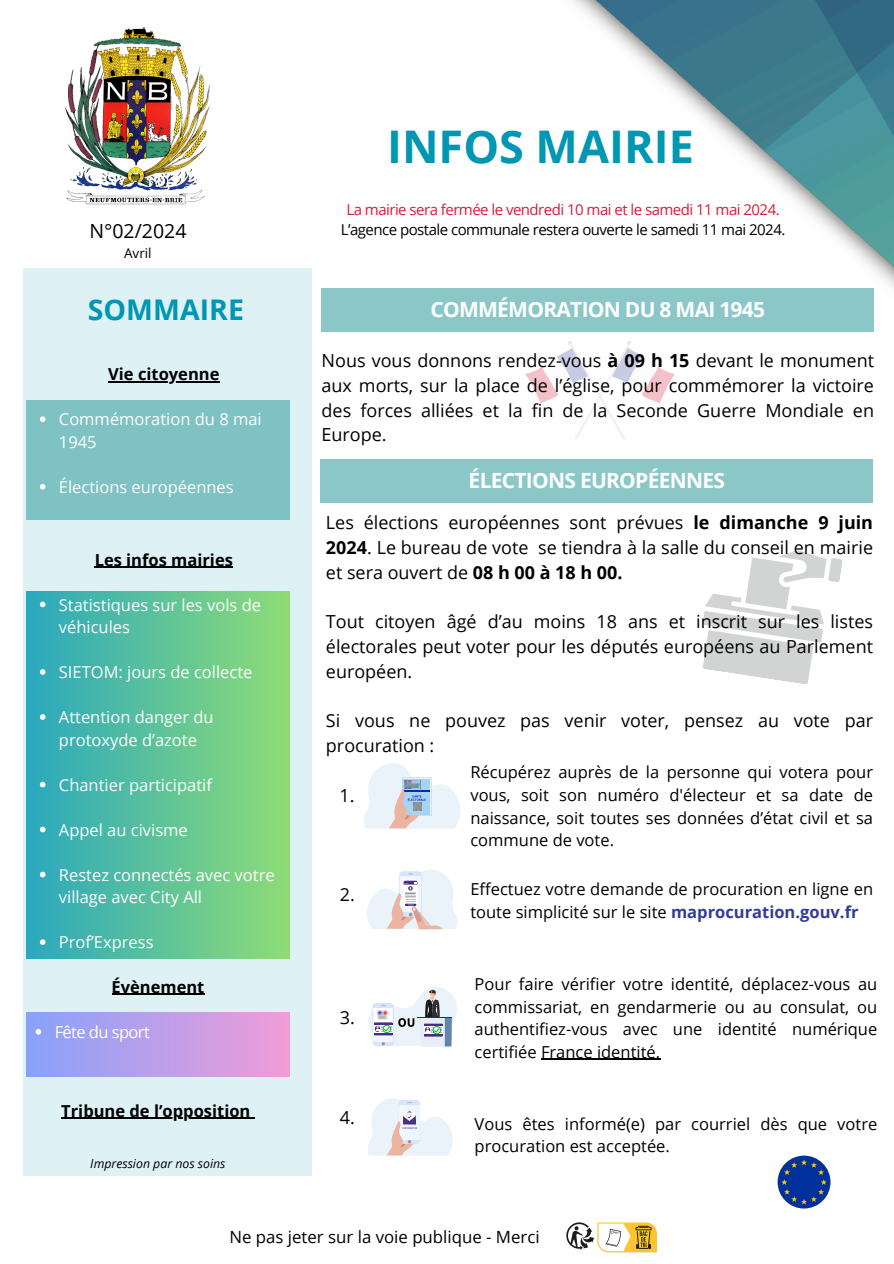
<style>
.page{position:relative;width:894px;height:1264px;background:#fff}
.page>*{position:absolute;margin:0;border:0;box-sizing:border-box;transform-origin:0 0}
.t1{font:700 45px "Open Sans";color:#0097b2}
.t2{font:700 28.5px "Open Sans";color:#0097b2}
.t3{font:700 21px "Open Sans";letter-spacing:-.035em;color:#fff}
.t4{font:19.5px "Open Sans";color:#000}
.t5{font:18px/24.8px "Open Sans";color:#000;text-align:justify}
.t6{font:16.8px "Open Sans";color:#000}
.t7{font:16.5px/22.5px "Open Sans";color:#000;text-align:justify}
.t8{font:16.5px/22.5px "Open Sans";color:#fff}
.t9{font:700 16.5px "Open Sans";color:#000}
.t10{font:16.5px "Open Sans";letter-spacing:-.035em;color:#fff}
.t11{font:15px "Open Sans";letter-spacing:-.035em;color:#000}
.t12{font:15px "Open Sans";letter-spacing:-.035em;color:#da1a33}
.t13{font:13.5px "Open Sans";color:#000}
.t14{font:italic 12.3px "Open Sans";color:#000}
.s1{font-weight:700}
.s2{font-weight:700;color:#323c97}
</style>
<div class="page">
<img style="left:65px;top:27px;width:146px;height:178px">
<div style="left:321px;top:289px;width:552px;height:43px;background:#8bc7c7"></div>
<svg style="left:536px;top:394px;width:128px;height:45px"></svg>
<div style="left:23px;top:268px;width:288px;height:907px;background:#def1f5"></div>
<div style="left:27px;top:400px;width:263px;height:119px;background:#7ec2c3"></div>
<div style="left:27px;top:591px;width:263px;height:367px;background:linear-gradient(to right,#2aa8be,#8fdc76)"></div>
<img style="left:566px;top:1222px;width:90px;height:30px">
<div style="left:320px;top:460px;width:552px;height:43px;background:#8bc7c7"></div>
<svg style="left:703px;top:550px;width:139px;height:134px"></svg>
<svg style="left:777px;top:1155px;width:53px;height:53px"></svg>
<svg style="left:781px;top:1159px;width:45px;height:45px;background:#214797"></svg>
<svg style="left:364px;top:763px;width:96px;height:65px"></svg>
<svg style="left:367px;top:870px;width:91px;height:59px"></svg>
<svg style="left:368px;top:987px;width:89px;height:60px"></svg>
<svg style="left:368px;top:1098px;width:85px;height:57px"></svg>
<img style="left:485px;top:0;width:408px;height:394px">
<hr style="left:108px;top:381px;width:111px;height:1px;background:#000">
<svg style="left:40px;top:416px;width:5px;height:6px"></svg>
<svg style="left:40px;top:484px;width:5px;height:5px"></svg>
<hr style="left:95px;top:566px;width:138px;height:2px;background:#000">
<svg style="left:40px;top:601px;width:5px;height:6px"></svg>
<svg style="left:40px;top:669px;width:5px;height:5px"></svg>
<svg style="left:40px;top:714px;width:5px;height:5px"></svg>
<svg style="left:40px;top:781px;width:5px;height:6px"></svg>
<svg style="left:40px;top:826px;width:5px;height:6px"></svg>
<svg style="left:40px;top:871px;width:5px;height:6px"></svg>
<svg style="left:40px;top:939px;width:5px;height:5px"></svg>
<hr style="left:61px;top:1117px;width:189px;height:1px;background:#000">
<hr style="left:541px;top:1058px;width:119px;height:1px;background:#000">
<div style="left:27px;top:1012px;width:263px;height:64px;background:linear-gradient(to right,#88a2fb,#f19cd7)"></div>
<hr style="left:111px;top:993px;width:93px;height:1px;background:#000">
<svg style="left:36px;top:1028px;width:5px;height:6px"></svg>
<h5 class="t4" style="left:89px;top:217px;width:99px">N°02/2024</h5>
<h5 class="t13" style="left:124px;top:243px;width:29px">Avril</h5>
<h6 class="t2" style="left:88px;top:289px;width:157px">SOMMAIRE</h6>
<p class="t9" style="left:108px;top:363px;width:113px">Vie citoyenne</p>
<p class="t8" style="left:59px;top:408px;width:204px">Commémoration du 8 mai<br>1945</p>
<p class="t8" style="left:59px;top:475px;width:176px">Élections européennes</p>
<p class="t9" style="left:95px;top:548px;width:140px">Les infos mairies</p>
<p class="t8" style="left:59px;top:593px;width:203px">Statistiques sur les vols de véhicules</p>
<h5 class="t8" style="left:59px;top:660px;width:195px">SIETOM: jours de collecte</h5>
<p class="t8" style="left:59px;top:705px;width:156px">Attention danger du protoxyde d’azote</p>
<h5 class="t8" style="left:59px;top:773px;width:154px">Chantier participatif</h5>
<h3 class="t8" style="left:59px;top:818px;width:130px">Appel au civisme</h3>
<p class="t8" style="left:59px;top:863px;width:217px">Restez connectés avec votre village avec City All</p>
<h6 class="t8" style="left:59px;top:930px;width:96px">Prof’Express</h6>
<p class="t9" style="left:111px;top:975px;width:94px">Évènement</p>
<h6 class="t10" style="left:55px;top:1020px;width:97px">Fête du sport</h6>
<h3 class="t9" style="left:61px;top:1098px;width:191px">Tribune de l’opposition</h3>
<h6 class="t14" style="left:90px;top:1154px;width:137px">Impression par nos soins</h6>
<p class="t1" style="left:387px;top:115px;width:308px">INFOS MAIRIE</p>
<p class="t12" style="left:346px;top:199px;width:434px">La mairie sera fermée le vendredi 10 mai et le samedi 11 mai 2024.</p>
<p class="t11" style="left:341px;top:219px;width:446px">L’agence postale communale restera ouverte le samedi 11 mai 2024.</p>
<p class="t3" style="left:430px;top:294px;width:336px">COMMÉMORATION DU 8 MAI 1945</p>
<p class="t5" style="left:321px;top:348px;width:554px">Nous vous donnons rendez-vous <span class="s1">à 09 h 15</span> devant le monument aux morts, sur la place de l’église, pour commémorer la victoire des forces alliées et la fin de la Seconde Guerre Mondiale en Europe.</p>
<p class="t3" style="left:468px;top:465px;width:258px">ÉLECTIONS EUROPÉENNES</p>
<h1 class="t5" style="left:326px;top:510px;width:548px">Les élections européennes sont prévues <span class="s1">le dimanche 9 juin 2024</span>. Le bureau de vote se tiendra à la salle du conseil en mairie et sera ouvert de <span class="s1">08 h 00 à 18 h 00.</span></h1>
<p class="t5" style="left:326px;top:609px;width:548px">Tout citoyen âgé d’au moins 18 ans et inscrit sur les listes électorales peut voter pour les députés européens au Parlement européen.</p>
<p class="t5" style="left:326px;top:708px;width:548px">Si vous ne pouvez pas venir voter, pensez au vote par procuration :</p>
<p class="t5" style="left:339px;top:782px;width:17px">1.</p>
<h6 class="t7" style="left:470px;top:760px;width:404px">Récupérez auprès de la personne qui votera pour vous, soit son numéro d'électeur et sa date de naissance, soit toutes ses données d’état civil et sa commune de vote.</h6>
<h6 class="t7" style="left:470px;top:877px;width:404px">Effectuez votre demande de procuration en ligne en toute simplicité sur le site <span class="s2">maprocuration.gouv.fr</span></h6>
<h4 class="t5" style="left:340px;top:881px;width:17px">2.</h4>
<h2 class="t5" style="left:340px;top:1005px;width:17px">3.</h2>
<h5 class="t5" style="left:340px;top:1104px;width:17px">4.</h5>
<h6 class="t7" style="left:474px;top:972px;width:404px">Pour faire vérifier votre identité, déplacez-vous au commissariat, en gendarmerie ou au consulat, ou authentifiez-vous avec une identité numérique certifiée France identité.</h6>
<h6 class="t7" style="left:474px;top:1111px;width:404px">Vous êtes informé(e) par courriel dès que votre procuration est acceptée.</h6>
<p class="t6" style="left:229px;top:1225px;width:311px">Ne pas jeter sur la voie publique - Merci</p>
</div>
